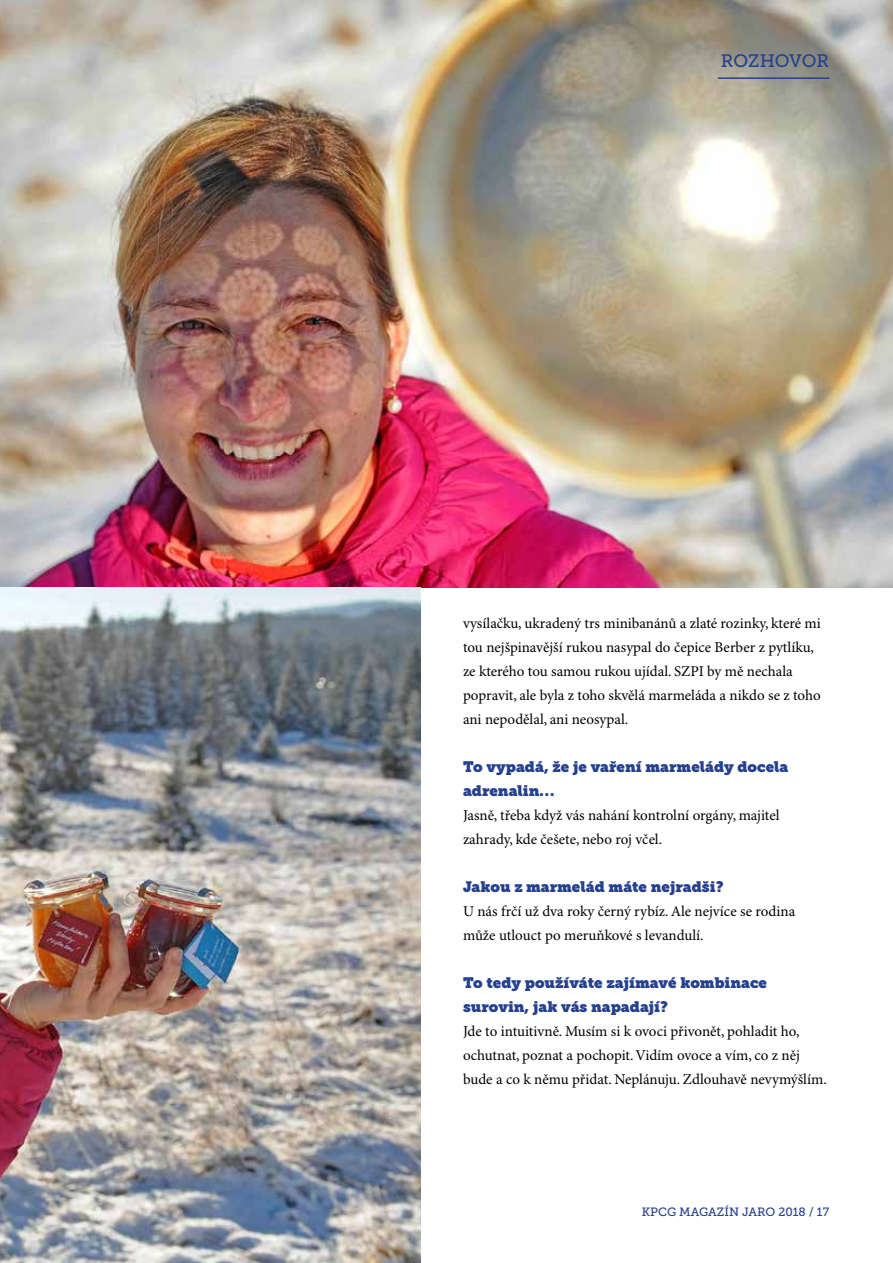
<style>
.page{position:relative;width:893px;height:1263px;background:#fff}
.page>*{position:absolute;margin:0;border:0;box-sizing:border-box;transform-origin:0 0}
.t1{font:18px "Museo Slab 500";letter-spacing:-.005em;color:#25408f}
.t2{font:15px/24px "Minion Pro";color:#000}
.t3{font:15px/24px "Museo Slab";color:#25408f}
.t4{font:12px "Museo Slab 500";color:#25408f}
</style>
<div class="page">
<img style="left:0;top:0;width:893px;height:587px">
<img style="left:0;top:587px;width:421px;height:676px">
<hr style="left:718px;top:77px;width:111px;height:2px;background:#25408f">
<p class="t1" style="left:721px;top:50px;width:110px">ROZHOVOR</p>
<p class="t2" style="left:463px;top:612px;width:359px">vysílačku, ukradený trs minibanánů a zlaté rozinky, které mi tou nejšpinavější rukou nasypal do čepice Berber z pytlíku, ze kterého tou samou rukou ujídal. SZPI by mě nechala popravit, ale byla z toho skvělá marmeláda a nikdo se z toho ani nepodělal, ani neosypal.</p>
<p class="t3" style="left:463px;top:755px;width:327px">To vypadá, že je vaření marmelády docela adrenalin…</p>
<p class="t2" style="left:463px;top:804px;width:318px">Jasně, třeba když vás nahání kontrolní orgány, majitel zahrady, kde češete, nebo roj včel.</p>
<p class="t3" style="left:463px;top:875px;width:262px">Jakou z marmelád máte nejradši?</p>
<p class="t2" style="left:463px;top:900px;width:334px">U nás frčí už dva roky černý rybíz. Ale nejvíce se rodina může utlouct po meruňkové s levandulí.</p>
<p class="t3" style="left:463px;top:971px;width:306px">To tedy používáte zajímavé kombinace surovin, jak vás napadají?</p>
<p class="t2" style="left:463px;top:1020px;width:365px">Jde to intuitivně. Musím si k ovoci přivonět, pohladit ho, ochutnat, poznat a pochopit. Vidím ovoce a vím, co z něj bude a co k němu přidat. Neplánuju. Zdlouhavě nevymýšlím.</p>
<p class="t4" style="left:642px;top:1205px;width:189px">KPCG MAGAZÍN JARO 2018 / 17</p>
</div>
